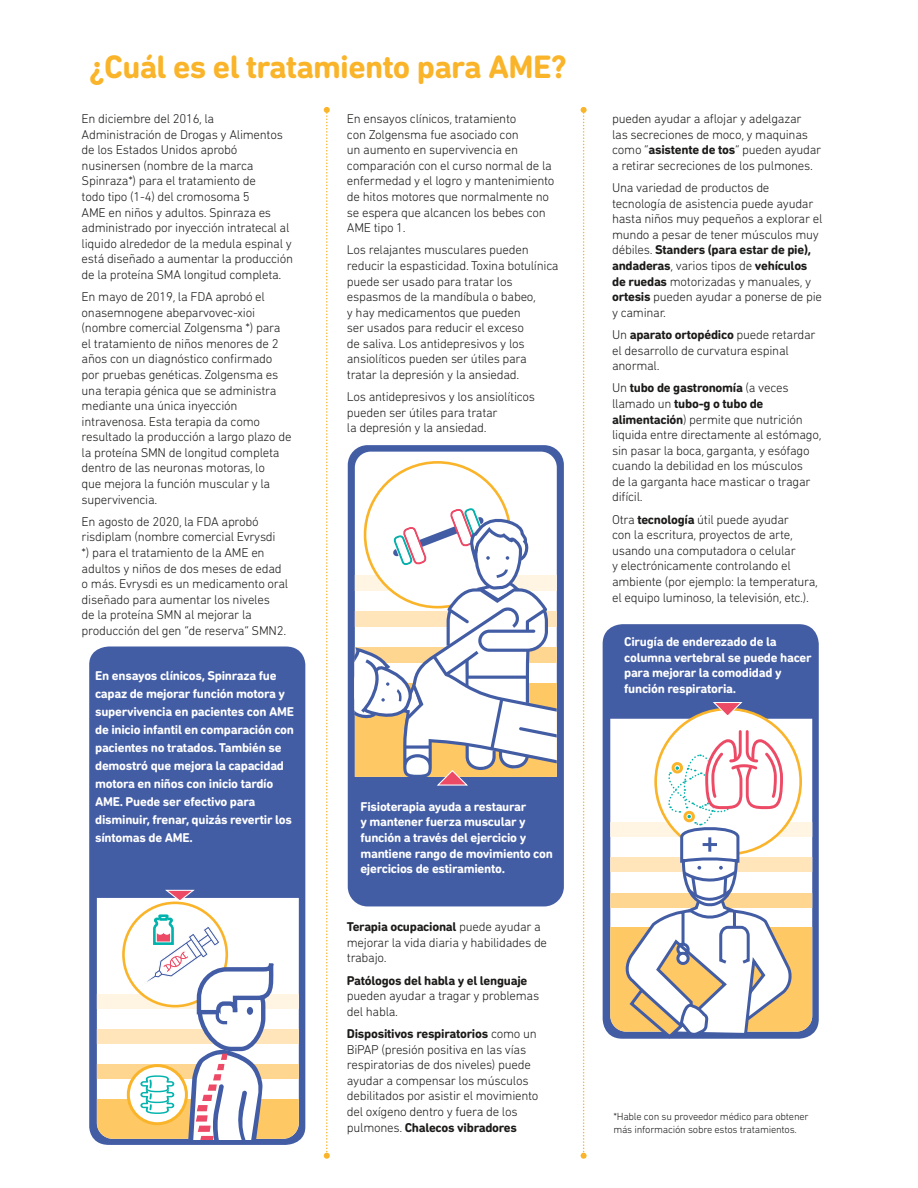
<style>
.page{position:relative;width:918px;height:1188px;background:#fff}
.page>*{position:absolute;margin:0;border:0;box-sizing:border-box;transform-origin:0 0}
.headline{font:700 33px "DIN Next Rounded LT Pro";letter-spacing:-.02em;color:#fab42a}
.how_treated_bullets{font:300 12.9px/15.6px "DIN Next Rounded LT Pro";letter-spacing:-.02em;color:#1c1b1a}
.how_treated_bullets-2{font:700 12.9px/18px "DIN Next Rounded LT Pro";letter-spacing:-.02em;color:#fff}
.how_treated_bullets-3{font:300 10.5px/12.6px "DIN Next Rounded LT Pro";letter-spacing:-.02em;color:#1c1b1a}
.s1{font-weight:700}
</style>
<div class="page">
<div style="left:348px;top:445px;width:216px;height:461px;background:#435da5;border-radius:20px"></div>
<div style="left:355px;top:452px;width:202px;height:55px;background:#fff"></div>
<div style="left:365px;top:462px;width:145px;height:145px;background:#fff;border-radius:50%"></div>
<svg style="left:354px;top:507px;width:203px;height:279px"></svg>
<svg style="left:324px;top:107px;width:6px;height:1052px"></svg>
<svg style="left:581px;top:107px;width:6px;height:1052px"></svg>
<div style="left:89px;top:646px;width:216px;height:499px;background:#435da5;border-radius:19px"></div>
<div style="left:97px;top:898px;width:202px;height:202px;background:#fff"></div>
<div style="left:97px;top:1100px;width:202px;height:39px;background:#fec865"></div>
<div style="left:97px;top:1064px;width:202px;height:15px;background:#ffd68f"></div>
<div style="left:97px;top:1029px;width:202px;height:15px;background:#ffe5b9"></div>
<div style="left:97px;top:994px;width:202px;height:15px;background:#fff5e2"></div>
<svg style="left:123px;top:903px;width:104px;height:103px"></svg>
<svg style="left:164px;top:889px;width:32px;height:13px"></svg>
<div style="left:127px;top:1064px;width:61px;height:61px;border:3px solid #fab42a;border-radius:50%"></div>
<svg style="left:131px;top:913px;width:146px;height:226px"></svg>
<div style="left:603px;top:624px;width:216px;height:415px;background:#435da5;border-radius:20px"></div>
<div style="left:610px;top:719px;width:202px;height:209px;background:#fff"></div>
<div style="left:610px;top:928px;width:202px;height:104px;background:#fec865"></div>
<div style="left:610px;top:893px;width:202px;height:14px;background:#ffd68f"></div>
<div style="left:610px;top:857px;width:202px;height:15px;background:#ffe5b9"></div>
<div style="left:610px;top:822px;width:202px;height:15px;background:#fff5e2"></div>
<svg style="left:656px;top:709px;width:145px;height:145px;background:#fef5e3"></svg>
<svg style="left:542px;top:826px;width:83px;height:328px"></svg>
<svg style="left:625px;top:730px;width:166px;height:309px"></svg>
<svg style="left:711px;top:702px;width:33px;height:13px"></svg>
<p class="headline" style="left:89px;top:47px;width:479px">¿Cuál es el tratamiento para AME?</p>
<p class="how_treated_bullets" style="left:82px;top:111px;width:213px">En diciembre del 2016, la Administración de Drogas y Alimentos de los Estados Unidos aprobó nusinersen (nombre de la marca Spinraza*) para el tratamiento de<br>todo tipo (1-4) del cromosoma 5<br>AME en niños y adultos. Spinraza es administrado por inyección intratecal al liquido alrededor de la medula espinal y está diseñado a aumentar la producción de la proteína SMA longitud completa.</p>
<p class="how_treated_bullets" style="left:82px;top:289px;width:212px">En mayo de 2019, la FDA aprobó el onasemnogene abeparvovec-xioi (nombre comercial Zolgensma *) para el tratamiento de niños menores de 2 años con un diagnóstico confirmado por pruebas genéticas. Zolgensma es una terapia génica que se administra mediante una única inyección intravenosa. Esta terapia da como resultado la producción a largo plazo de la proteína SMN de longitud completa dentro de las neuronas motoras, lo<br>que mejora la función muscular y la supervivencia.</p>
<p class="how_treated_bullets" style="left:82px;top:514px;width:208px">En agosto de 2020, la FDA aprobó risdiplam (nombre comercial Evrysdi<br>*) para el tratamiento de la AME en adultos y niños de dos meses de edad o más. Evrysdi es un medicamento oral diseñado para aumentar los niveles<br>de la proteína SMN al mejorar la producción del gen “de reserva” SMN2.</p>
<p class="how_treated_bullets-2" style="left:95px;top:666px;width:200px">En ensayos clínicos, Spinraza fue capaz de mejorar función motora y supervivencia en pacientes con AME de inicio infantil en comparación con pacientes no tratados. También se demostró que mejora la capacidad motora en niños con inicio tardío<br>AME. Puede ser efectivo para disminuir, frenar, quizás revertir los síntomas de AME.</p>
<p class="how_treated_bullets" style="left:347px;top:111px;width:209px">En ensayos clínicos, tratamiento<br>con Zolgensma fue asociado con<br>un aumento en supervivencia en comparación con el curso normal de la enfermedad y el logro y mantenimiento de hitos motores que normalmente no se espera que alcancen los bebes con<br>AME tipo 1.</p>
<p class="how_treated_bullets" style="left:347px;top:242px;width:213px">Los relajantes musculares pueden reducir la espasticidad. Toxina botulínica puede ser usado para tratar los espasmos de la mandíbula o babeo,<br>y hay medicamentos que pueden<br>ser usados para reducir el exceso<br>de saliva. Los antidepresivos y los ansiolíticos pueden ser útiles para tratar la depresión y la ansiedad.</p>
<p class="how_treated_bullets" style="left:347px;top:389px;width:190px">Los antidepresivos y los ansiolíticos pueden ser útiles para tratar<br>la depresión y la ansiedad.</p>
<p class="how_treated_bullets-2" style="left:360px;top:799px;width:194px;line-height:15.6px">Fisioterapia ayuda a restaurar<br>y mantener fuerza muscular y función a través del ejercicio y mantiene rango de movimiento con ejercicios de estiramiento.</p>
<p class="how_treated_bullets" style="left:347px;top:919px;width:202px"><span class="s1">Terapia ocupacional</span> puede ayudar a mejorar la vida diaria y habilidades de trabajo.</p>
<p class="how_treated_bullets" style="left:347px;top:972px;width:194px"><span class="s1">Patólogos del habla y el lenguaje </span>pueden ayudar a tragar y problemas del habla.</p>
<p class="how_treated_bullets" style="left:347px;top:1026px;width:193px"><span class="s1">Dispositivos respiratorios</span> como un BiPAP (presión positiva en las vías respiratorias de dos niveles) puede ayudar a compensar los músculos debilitados por asistir el movimiento del oxígeno dentro y fuera de los pulmones. <span class="s1">Chalecos vibradores</span></p>
<p class="how_treated_bullets" style="left:612px;top:111px;width:211px">pueden ayudar a aflojar y adelgazar<br>las secreciones de moco, y maquinas como “<span class="s1">asistente de tos</span>” pueden ayudar a retirar secreciones de los pulmones.</p>
<p class="how_treated_bullets" style="left:612px;top:180px;width:212px">Una variedad de productos de tecnología de asistencia puede ayudar hasta niños muy pequeños a explorar el mundo a pesar de tener músculos muy débiles. <span class="s1">Standers (para estar de pie), andaderas</span>, varios tipos de <span class="s1">vehículos de ruedas</span> motorizadas y manuales, y <span class="s1">ortesis</span> pueden ayudar a ponerse de pie y caminar.</p>
<p class="how_treated_bullets" style="left:612px;top:327px;width:205px">Un <span class="s1">aparato ortopédico</span> puede retardar el desarrollo de curvatura espinal anormal.</p>
<p class="how_treated_bullets" style="left:612px;top:380px;width:211px">Un <span class="s1">tubo de gastronomía</span> (a veces llamado un <span class="s1">tubo-g o tubo de alimentación</span>) permite que nutrición liquida entre directamente al estómago, sin pasar la boca, garganta, y esófago cuando la debilidad en los músculos<br>de la garganta hace masticar o tragar difícil.</p>
<p class="how_treated_bullets" style="left:612px;top:511px;width:207px">Otra <span class="s1">tecnología</span> útil puede ayudar<br>con la escritura, proyectos de arte, usando una computadora o celular<br>y electrónicamente controlando el ambiente (por ejemplo: la temperatura, el equipo luminoso, la televisión, etc.).</p>
<p class="how_treated_bullets-2" style="left:624px;top:634px;width:189px;line-height:15.6px">Cirugía de enderezado de la columna vertebral se puede hacer para mejorar la comodidad y función respiratoria.</p>
<p class="how_treated_bullets-3" style="left:613px;top:1110px;width:197px">*Hable con su proveedor médico para obtener más información sobre estos tratamientos.</p>
</div>
